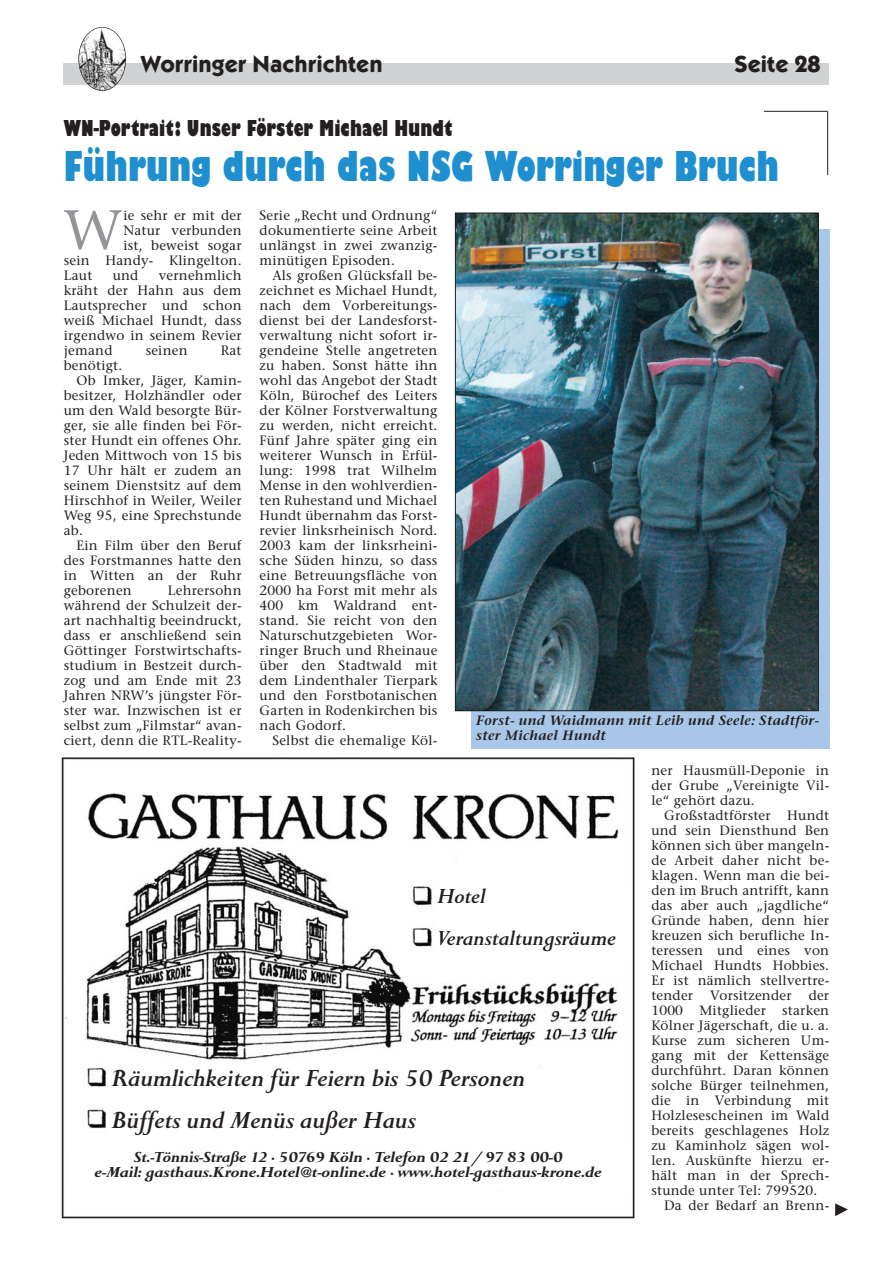
<style>
.page{position:relative;width:893px;height:1263px;background:#fff}
.page>*{position:absolute;margin:0;border:0;box-sizing:border-box;transform-origin:0 0}
.t1{font:56.25px "Stone Serif";color:#939598}
.t2{font:800 condensed 45px "Giltus T";color:#1f8fcf}
.t3{font:italic 500 24px/42px "Pertus T";color:#231f20}
.t4{font:800 condensed 24px "Giltus T";color:#231f20}
.t5{font:700 24px "Kabel Itc T";color:#231f20}
.t6{font:italic 500 21px/42px "Pertus T";color:#231f20}
.t7{font:italic 700 15px/15px "Pertus T";color:#231f20;text-align:center}
.t8{font:13.5px/15px "Stone Serif";letter-spacing:.015em;color:#231f20;text-align:justify}
.t9{font:italic 600 13.5px/15px "Stone Serif";letter-spacing:.02em;color:#231f20}
</style>
<div class="page">
<div style="left:64px;top:64px;width:765px;height:21px;background:#d1d2d4"></div>
<img style="left:79px;top:27px;width:47px;height:64px;border-radius:50%">
<div style="left:78px;top:27px;width:48px;height:64px;border:1px solid #231f20;border-radius:50%"></div>
<img style="left:61px;top:757px;width:574px;height:462px">
<div style="left:112px;top:1070px;width:480px;height:73px;background:#fff"></div>
<div style="left:437px;top:889px;width:187px;height:70px;background:#fff"></div>
<div style="left:67px;top:1152px;width:562px;height:37px;background:#fff"></div>
<hr style="left:764px;top:111px;width:64px;height:1px;background:#231f20">
<hr style="left:827px;top:111px;width:1px;height:64px;background:#231f20">
<div style="left:471px;top:229px;width:358px;height:520px;background:#a8c7e8"></div>
<img style="left:457px;top:215px;width:360px;height:494px">
<svg style="left:835px;top:1203px;width:13px;height:13px"></svg>
<h3 class="t5" style="left:140px;top:49px;width:244px">Worringer Nachrichten</h3>
<h3 class="t5" style="left:734px;top:49px;width:88px">Seite 28</h3>
<h3 class="t4" style="left:64px;top:114px;width:390px">WN-Portrait: Unser Förster Michael Hundt</h3>
<h2 class="t2" style="left:64px;top:139px;width:717px">Führung durch das NSG Worringer Bruch</h2>
<h1 class="t1" style="left:63px;top:208px;width:61px">W</h1>
<p class="t8" style="left:123px;top:209px;width:120px">ie sehr er mit der</p>
<p class="t8" style="left:123px;top:224px;width:120px">Natur verbunden</p>
<p class="t8" style="left:123px;top:239px;width:120px">ist, beweist sogar</p>
<p class="t8" style="left:64px;top:254px;width:179px">sein Handy- Klingelton.</p>
<p class="t8" style="left:64px;top:269px;width:30px">Laut</p>
<p class="t8" style="left:113px;top:269px;width:27px">und</p>
<p class="t8" style="left:64px;top:269px;width:179px;text-indent:95px">vernehmlich kräht der Hahn aus dem Lautsprecher und schon weiß Michael Hundt, dass irgendwo in seinem Revier jemand</p>
<p class="t8" style="left:146px;top:344px;width:43px">seinen</p>
<p class="t8" style="left:221px;top:344px;width:22px">Rat</p>
<p class="t8" style="left:64px;top:359px;width:60px">benötigt.</p>
<p class="t8" style="left:77px;top:374px;width:167px">Ob Imker, Jäger, Kamin-</p>
<p class="t8" style="left:64px;top:389px;width:179px">besitzer, Holzhändler oder</p>
<p class="t8" style="left:64px;top:404px;width:179px">um den Wald besorgte Bür-</p>
<p class="t8" style="left:64px;top:419px;width:179px">ger, sie alle finden bei För-</p>
<p class="t8" style="left:64px;top:434px;width:179px">ster Hundt ein offenes Ohr.</p>
<p class="t8" style="left:64px;top:449px;width:179px">Jeden Mittwoch von 15 bis</p>
<p class="t8" style="left:64px;top:464px;width:179px">17 Uhr hält er zudem an</p>
<p class="t8" style="left:64px;top:479px;width:179px">seinem Dienstsitz auf dem</p>
<p class="t8" style="left:64px;top:494px;width:179px">Hirschhof in Weiler, Weiler</p>
<p class="t8" style="left:64px;top:509px;width:179px">Weg 95, eine Sprechstunde</p>
<p class="t8" style="left:64px;top:524px;width:21px">ab.</p>
<p class="t8" style="left:77px;top:539px;width:167px">Ein Film über den Beruf</p>
<p class="t8" style="left:64px;top:554px;width:179px">des Forstmannes hatte den</p>
<p class="t8" style="left:64px;top:569px;width:179px">in Witten an der Ruhr</p>
<p class="t8" style="left:64px;top:584px;width:70px">geborenen</p>
<p class="t8" style="left:64px;top:584px;width:179px;text-indent:104px">Lehrersohn während der Schulzeit der&shy;art nachhaltig beeindruckt, dass er anschließend sein Göttinger Forstwirtschafts&shy;studium in Bestzeit durch&shy;zog und am Ende mit 23<br>Jahren NRW’s jüngster För&shy;ster war. Inzwischen ist er selbst zum „Filmstar“ avan&shy;ciert, denn die RTL-Reality-</p>
<p class="t8" style="left:260px;top:209px;width:179px">Serie „Recht und Ordnung“ dokumentierte seine Arbeit unlängst in zwei zwanzig&shy;minütigen Episoden.</p>
<p class="t8" style="left:260px;top:269px;width:179px;text-indent:13px">Als großen Glücksfall be&shy;zeichnet es Michael Hundt, nach dem Vorbereitungs&shy;dienst bei der Landesforst&shy;verwaltung nicht sofort ir&shy;gendeine Stelle angetreten zu haben. Sonst hätte ihn wohl das Angebot der Stadt Köln, Bürochef des Leiters der Kölner Forstverwaltung zu werden, nicht erreicht.<br>Fünf Jahre später ging ein weiterer Wunsch in Erfül&shy;lung: 1998 trat Wilhelm Mense in den wohlverdien&shy;ten Ruhestand und Michael Hundt übernahm das Forst&shy;revier linksrheinisch Nord.<br>2003 kam der linksrheini&shy;sche Süden hinzu, so dass eine Betreuungsfläche von 2000 ha Forst mit mehr als 400 km Waldrand ent&shy;stand. Sie reicht von den Naturschutzgebieten Wor&shy;ringer Bruch und Rheinaue über den Stadtwald mit dem Lindenthaler Tierpark und den Forstbotanischen Garten in Rodenkirchen bis nach Godorf.</p>
<p class="t8" style="left:272px;top:734px;width:167px">Selbst die ehemalige Köl-</p>
<p class="t9" style="left:476px;top:714px;width:344px">Forst- und Waidmann mit Leib und Seele: Stadtför&shy;ster Michael Hundt</p>
<h3 class="t6" style="left:437px;top:875px;width:181px">Hotel<br>Veranstaltungsräume</h3>
<h3 class="t3" style="left:112px;top:1056px;width:415px">Räumlichkeiten für Feiern bis 50 Personen<br>Büffets und Menüs außer Haus</h3>
<p class="t7" style="left:95px;top:1149px;width:509px">St.-Tönnis-Straße 12 · 50769 Köln · Telefon 02 21 / 97 83 00-0<br>e-Mail: gasthaus.Krone.Hotel@t-online.de · www.hotel-gasthaus-krone.de</p>
<p class="t8" style="left:651px;top:764px;width:179px">ner Hausmüll-Deponie in der Grube „Vereinigte Vil&shy;le“ gehört dazu.</p>
<p class="t8" style="left:651px;top:809px;width:179px;text-indent:13px">Großstadtförster Hundt und sein Diensthund Ben können sich über mangeln&shy;de Arbeit daher nicht be&shy;klagen. Wenn man die bei&shy;den im Bruch antrifft, kann das aber auch „jagdliche“ Gründe haben, denn hier kreuzen sich berufliche In&shy;teressen und eines von Michael Hundts Hobbies.<br>Er ist nämlich stellvertre&shy;tender</p>
<p class="t8" style="left:710px;top:989px;width:83px">Vorsitzender</p>
<p class="t8" style="left:809px;top:989px;width:22px">der</p>
<p class="t8" style="left:651px;top:1004px;width:179px">1000 Mitglieder starken</p>
<p class="t8" style="left:651px;top:1019px;width:179px">Kölner Jägerschaft, die u. a.</p>
<p class="t8" style="left:651px;top:1034px;width:179px">Kurse zum sicheren Um-</p>
<p class="t8" style="left:651px;top:1049px;width:179px">gang mit der Kettensäge</p>
<p class="t8" style="left:651px;top:1064px;width:179px">durchführt. Daran können</p>
<p class="t8" style="left:651px;top:1079px;width:179px">solche Bürger teilnehmen,</p>
<p class="t8" style="left:651px;top:1094px;width:179px">die in Verbindung mit</p>
<p class="t8" style="left:651px;top:1109px;width:179px">Holzlesescheinen im Wald</p>
<p class="t8" style="left:651px;top:1124px;width:179px">bereits geschlagenes Holz</p>
<p class="t8" style="left:651px;top:1139px;width:179px">zu Kaminholz sägen wol-</p>
<p class="t8" style="left:651px;top:1154px;width:179px">len. Auskünfte hierzu er-</p>
<p class="t8" style="left:651px;top:1169px;width:179px">hält man in der Sprech-</p>
<p class="t8" style="left:651px;top:1184px;width:168px">stunde unter Tel: 799520.</p>
<p class="t8" style="left:664px;top:1199px;width:167px">Da der Bedarf an Brenn-</p>
</div>
